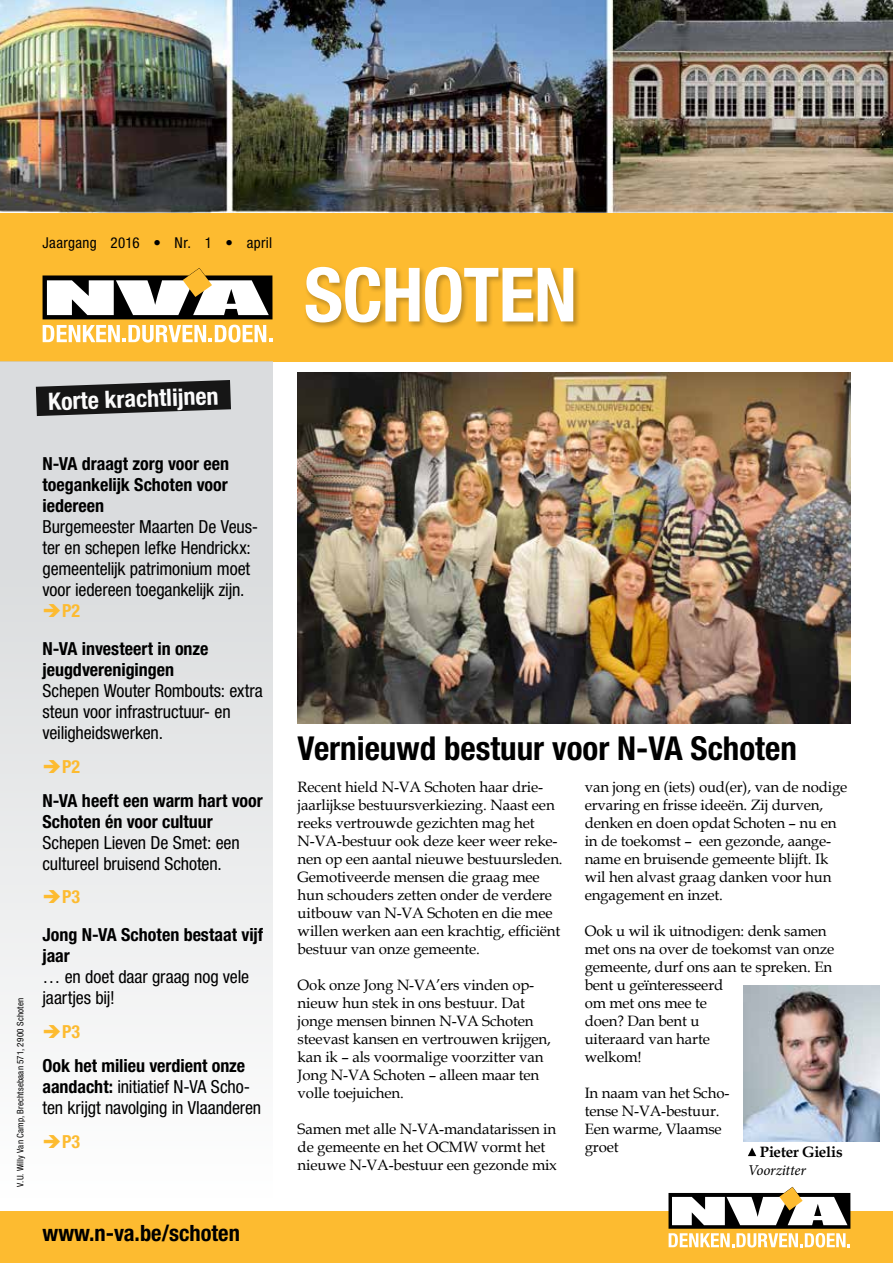
<style>
.page{position:relative;width:893px;height:1263px;background:#fff}
.page>*{position:absolute;margin:0;border:0;box-sizing:border-box;transform-origin:0 0}
.t1{font:700 condensed 75px "Helvetica Neue LT Std";letter-spacing:-.01em;color:#fff}
.t2{font:700 condensed 33px "Helvetica Neue LT Std";color:#000}
.t3{font:700 condensed 24px "Helvetica Neue LT Std";color:#fff}
.t4{font:700 condensed 22.5px "Helvetica Neue LT Std";color:#000}
.t5{font:condensed 18px/21px "Helvetica Neue LT Std";letter-spacing:-.01em;color:#000}
.t6{font:700 condensed 18px/21px "Helvetica Neue LT Std";color:#000}
.t7{font:700 condensed 18px "Helvetica Neue LT Std";color:#fdbb30}
.t8{font:15px/18px "Book Antiqua";letter-spacing:-.01em;color:#000}
.t9{font:condensed 15px "Helvetica Neue LT Std";letter-spacing:.025em;color:#000}
.t10{font:700 15px "Book Antiqua";letter-spacing:-.005em;color:#000}
.t11{font:italic 15px "Minion Pro";letter-spacing:-.015em;color:#000}
.t12{font:condensed 9px "Helvetica Neue LT Std";letter-spacing:.02em;color:#000}
.s1{color:#fdbb30}
.s2{font-weight:700}
</style>
<div class="page">
<div style="left:0;top:1212px;width:893px;height:51px;background:#fdbb30"></div>
<div style="left:0;top:213px;width:893px;height:148px;background:#fdbb30"></div>
<svg style="left:43px;top:268px;width:229px;height:51px"></svg>
<svg style="left:43px;top:325px;width:229px;height:17px"></svg>
<div style="left:0;top:361px;width:272px;height:851px;background:linear-gradient(to bottom,#d3d6d8,#fdfdfd)"></div>
<svg style="left:34px;top:364px;width:212px;height:54px;background:#78797a"></svg>
<svg style="left:668px;top:1187px;width:182px;height:60px"></svg>
<div style="left:304px;top:265px;width:277px;height:65px;background:#000;opacity:.25"></div>
<img style="left:0;top:0;width:893px;height:213px">
<img style="left:298px;top:373px;width:552px;height:351px">
<svg style="left:748px;top:1147px;width:8px;height:9px"></svg>
<img style="left:743px;top:985px;width:136px;height:157px">
<p class="t9" style="left:43px;top:234px;width:231px">Jaargang 2016 • Nr. 1 • april</p>
<h1 class="t1" style="left:304px;top:249px;width:274px">SCHOTEN</h1>
<h3 class="t3" style="left:48px;top:387px;width:172px;rotate:-2deg">Korte krachtlijnen</h3>
<p class="t12" style="left:15px;top:1187px;width:190px;rotate:-90deg">V.U. Willy Van Camp, Brechtsebaan 571, 2900 Schoten</p>
<p class="t6" style="left:43px;top:453px;width:188px;text-align:justify">N-VA draagt zorg voor een toegankelijk Schoten voor iedereen</p>
<p class="t5" style="left:43px;top:516px;width:217px">Burgemeester Maarten De Veus&shy;ter en schepen Iefke Hendrickx: gemeentelijk patrimonium moet voor iedereen toegankelijk zijn.</p>
<p class="t6" style="left:43px;top:591px;width:167px;line-height:38px"><span class="s1">➔P2<br></span>N-VA investeert in onze</p>
<p class="t6" style="left:43px;top:659px;width:133px">jeugdverenigingen</p>
<p class="t5" style="left:43px;top:680px;width:222px">Schepen Wouter Rombouts: extra steun voor infrastructuur- en veiligheidswerken.</p>
<p class="t6" style="left:43px;top:749px;width:222px;line-height:33.8px"><span class="s1">➔P2<br></span>N-VA heeft een warm hart voor</p>
<p class="t6" style="left:43px;top:810px;width:172px">Schoten én voor cultuur</p>
<p class="t5" style="left:43px;top:831px;width:199px">Schepen Lieven De Smet: een cultureel bruisend Schoten.</p>
<p class="t6" style="left:43px;top:878px;width:222px;line-height:38px"><span class="s1">➔P3<br></span>Jong N-VA Schoten bestaat vijf</p>
<p class="t6" style="left:43px;top:945px;width:29px">jaar</p>
<p class="t5" style="left:43px;top:966px;width:208px">… en doet daar graag nog vele jaartjes bij!</p>
<p class="t6" style="left:43px;top:1015px;width:204px;line-height:33.8px"><span class="s1">➔P3<br></span>Ook het milieu verdient onze</p>
<p class="t5" style="left:43px;top:1076px;width:220px"><span class="s2">aandacht:</span> initiatief N-VA Scho&shy;ten krijgt navolging in Vlaanderen</p>
<p class="t7" style="left:43px;top:1130px;width:39px">➔P3</p>
<h3 class="t4" style="left:43px;top:1219px;width:199px">www.n-va.be/schoten</h3>
<h2 class="t2" style="left:298px;top:728px;width:501px">Vernieuwd bestuur voor N-VA Schoten</h2>
<p class="t8" style="left:298px;top:778px;width:266px">Recent hield N-VA Schoten haar drie&shy;jaarlijkse bestuursverkiezing. Naast een reeks vertrouwde gezichten mag het N-VA-bestuur ook deze keer weer reke&shy;nen op een aantal nieuwe bestuursleden.<br>Gemotiveerde mensen die graag mee hun schouders zetten onder de verdere uitbouw van N-VA Schoten en die mee willen werken aan een krachtig, efficiënt bestuur van onze gemeente.</p>
<p class="t8" style="left:298px;top:976px;width:255px">Ook onze Jong N-VA’ers vinden op&shy;nieuw hun stek in ons bestuur. Dat jonge mensen binnen N-VA Schoten steevast kansen en vertrouwen krijgen, kan ik – als voormalige voorzitter van<br>Jong N-VA Schoten – alleen maar ten volle toejuichen.</p>
<p class="t8" style="left:298px;top:1120px;width:261px">Samen met alle N-VA-mandatarissen in de gemeente en het OCMW vormt het nieuwe N-VA-bestuur een gezonde mix</p>
<p class="t8" style="left:585px;top:778px;width:264px">van jong en (iets) oud(er), van de nodige ervaring en frisse ideeën. Zij durven, denken en doen opdat Schoten – nu en in de toekomst – een gezonde, aange&shy;name en bruisende gemeente blijft. Ik wil hen alvast graag danken voor hun engagement en inzet.</p>
<p class="t8" style="left:585px;top:922px;width:251px">Ook u wil ik uitnodigen: denk samen met ons na over de toekomst van onze gemeente, durf ons aan te spreken. En bent u geïnteresseerd<br>om met ons mee te<br>doen? Dan bent u<br>uiteraard van harte<br>welkom!</p>
<p class="t8" style="left:585px;top:1084px;width:146px">In naam van het Scho&shy;tense N-VA-bestuur.<br>Een warme, Vlaamse groet</p>
<p class="t10" style="left:760px;top:1142px;width:84px">Pieter Gielis</p>
<p class="t11" style="left:748px;top:1160px;width:60px">Voorzitter</p>
</div>
